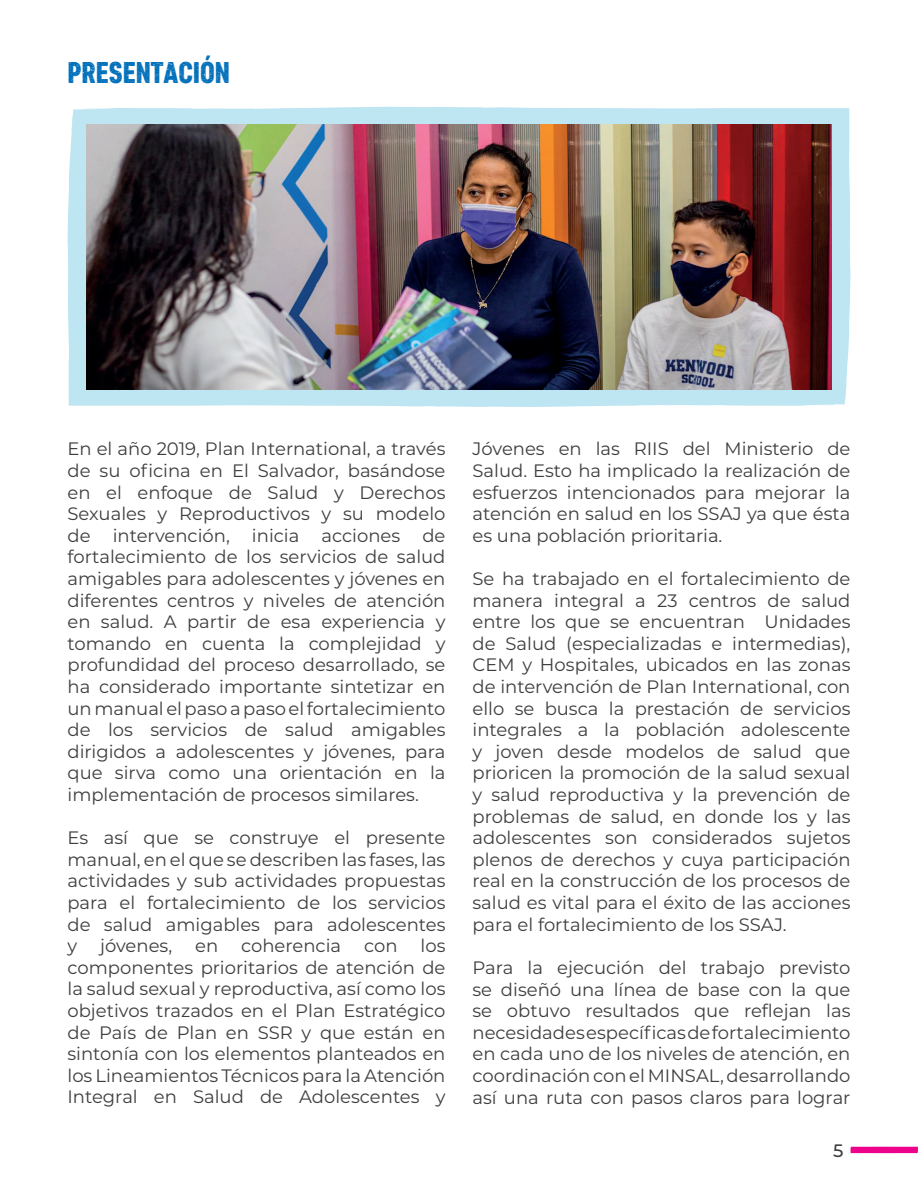
<style>
.page{position:relative;width:918px;height:1188px;background:#fff}
.page>*{position:absolute;margin:0;border:0;box-sizing:border-box;transform-origin:0 0}
.t1{font:30px "Core Paint B3 W01";color:#006fba}
.t2{font:18px/21.6px "Montserrat";color:#3e3e3f;text-align:justify}
.t3{font:500 18px "Montserrat";color:#3e3e3f}
</style>
<div class="page">
<svg style="left:851px;top:1147px;width:67px;height:6px"></svg>
<svg style="left:68px;top:107px;width:783px;height:300px;background:#bfe3ef"></svg>
<img style="left:87px;top:124px;width:744px;height:266px">
<h1 class="t1" style="left:68px;top:55px;width:164px">PRESENTACIÓN</h1>
<p class="t2" style="left:68px;top:438px;width:380px">En el año 2019, Plan International, a través de su oficina en El Salvador, basándose en el enfoque de Salud y Derechos Sexuales y Reproductivos y su modelo de intervención, inicia acciones de fortalecimiento de los servicios de salud amigables para adolescentes y jóvenes en diferentes centros y niveles de atención en salud. A partir de esa experiencia y tomando en cuenta la complejidad y profundidad del proceso desarrollado, se ha considerado importante sintetizar en un manual el paso a paso el fortalecimiento de los servicios de salud amigables dirigidos a adolescentes y jóvenes, para que sirva como una orientación en la implementación de procesos similares.</p>
<p class="t2" style="left:68px;top:826px;width:380px">Es así que se construye el presente manual, en el que se describen las fases, las actividades y sub actividades propuestas para el fortalecimiento de los servicios de salud amigables para adolescentes y</p>
<p class="t2" style="left:68px;top:934px;width:380px;text-indent:353px">los componentes prioritarios de atención de la salud sexual y reproductiva, así como los objetivos trazados en el Plan Estratégico de País de Plan en SSR y que están en sintonía con los elementos planteados en los Lineamientos Técnicos para la Atención Integral en Salud de Adolescentes y</p>
<p class="t2" style="left:100px;top:934px;width:74px">jóvenes,</p>
<p class="t2" style="left:195px;top:934px;width:25px">en</p>
<p class="t2" style="left:241px;top:934px;width:102px">coherencia</p>
<p class="t2" style="left:364px;top:934px;width:35px">con</p>
<p class="t2" style="left:472px;top:438px;width:380px">Jóvenes en las RIIS del Ministerio de Salud. Esto ha implicado la realización de esfuerzos intencionados para mejorar la atención en salud en los SSAJ ya que ésta es una población prioritaria.</p>
<p class="t2" style="left:472px;top:567px;width:380px">Se ha trabajado en el fortalecimiento de manera integral a 23 centros de salud entre los que se encuentran Unidades de Salud (especializadas e intermedias), CEM y Hospitales, ubicados en las zonas de intervención de Plan International, con ello se busca la prestación de servicios integrales a la población adolescente y joven desde modelos de salud que prioricen la promoción de la salud sexual y salud reproductiva y la prevención de problemas de salud, en donde los y las adolescentes son considerados sujetos plenos de derechos y cuya participación real en la construcción de los procesos de salud es vital para el éxito de las acciones para el fortalecimiento de los SSAJ.</p>
<p class="t2" style="left:472px;top:956px;width:380px">Para la ejecución del trabajo previsto se diseñó una línea de base con la que se obtuvo resultados que reflejan las necesidades específicas de fortalecimiento en cada uno de los niveles de atención, en coordinación con el MINSAL, desarrollando así una ruta con pasos claros para lograr</p>
<p class="t3" style="left:833px;top:1138px;width:12px">5</p>
</div>
